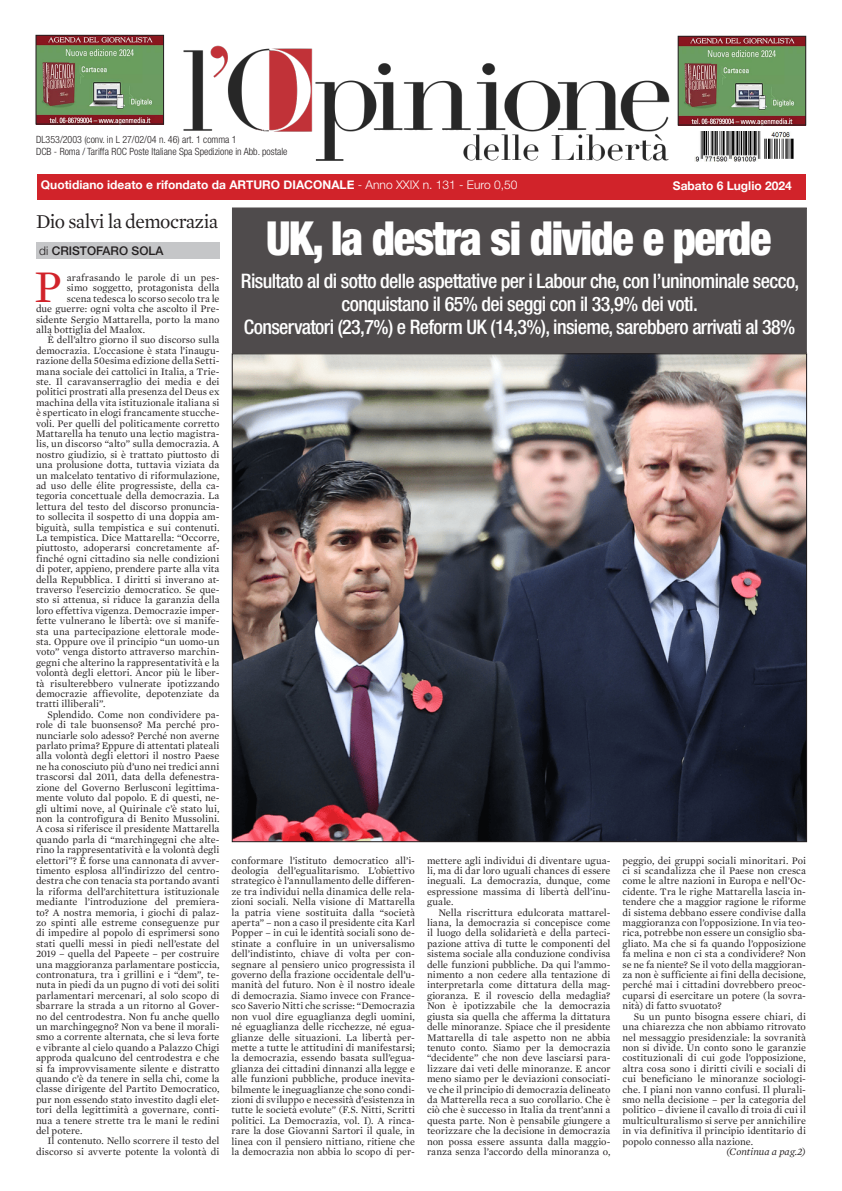
<style>
.page{position:relative;width:842px;height:1191px;background:#fff}
.page>*{position:absolute;margin:0;border:0;box-sizing:border-box;transform-origin:0 0}
.t1{font:900 condensed 47px "Helvetica Neue LT Std";letter-spacing:-.03em;color:#fff;scale:.94 1}
.t2{font:46.2px "Mercury Text G1";color:#d1232a}
.t3{font:500 condensed 20px/23px "Helvetica Neue LT Std";letter-spacing:-.03em;color:#fff;text-align:center}
.t4{font:20px "Mercury Text G1";letter-spacing:-.03em;color:#231f20}
.t5{font:700 12px "Helvetica Neue";color:#fff}
.t6{font:500 12px "Helvetica Neue";color:#231f20}
.t7{font:10.2px/10.4px "Mercury Text G1";color:#231f20;text-align:justify}
.t8{font:italic 10.2px "Mercury Text G1";color:#231f20}
.t9{font:300 condensed 10px "Helvetica Neue LT Std";color:#231f20}
.s1{font-weight:300}
</style>
<div class="page">
<img style="left:38px;top:37px;width:124px;height:85px">
<div style="left:36px;top:35px;width:128px;height:89px;border:1px solid #231f20"></div>
<img style="left:183px;top:45px;width:487px;height:116px">
<div style="left:36px;top:174px;width:769px;height:25px;background:#d1232a"></div>
<div style="left:36px;top:242px;width:183px;height:16px;background:#c5c6c8"></div>
<img style="left:694px;top:132px;width:100px;height:30px">
<img style="left:680px;top:38px;width:124px;height:85px">
<div style="left:678px;top:36px;width:128px;height:89px;border:1px solid #231f20"></div>
<img style="left:234px;top:355px;width:571px;height:485px">
<div style="left:232px;top:208px;width:574px;height:145px;background:#4f4b4c"></div>
<div style="left:232px;top:207px;width:575px;height:146px;border:1px solid #231f20"></div>
<p class="t9" style="left:36px;top:134px;width:202px">DL353/2003 (conv. in L 27/02/04 n. 46) art. 1 comma 1</p>
<p class="t9" style="left:36px;top:146px;width:253px">DCB - Roma / Tariffa ROC Poste Italiane Spa Spedizione in Abb. postale</p>
<p class="t5" style="left:41px;top:177px;width:478px">Quotidiano ideato e rifondato da ARTURO DIACONALE <span class="s1">- Anno XXIX n. 131 - Euro 0,50</span></p>
<p class="t5" style="left:673px;top:178px;width:120px">Sabato 6 Luglio 2024</p>
<p class="t4" style="left:36px;top:209px;width:184px">Dio salvi la democrazia</p>
<p class="t6" style="left:39px;top:244px;width:126px"><span class="s1">di</span> CRISTOFARO SOLA</p>
<p class="t3" style="left:241px;top:269px;width:560px">Risultato al di sotto delle aspettative per i Labour che, con l’uninominale secco, conquistano il 65% dei seggi con il 33,9% dei voti.</p>
<p class="t3" style="left:244px;top:315px;width:553px">Conservatori (23,7%) e Reform UK (14,3%), insieme, sarebbero arrivati al 38%</p>
<p class="t1" style="left:266px;top:209px;width:539px">UK, la destra si divide e perde</p>
<p class="t2" style="left:34px;top:259px;width:29px">P</p>
<p class="t7" style="left:67px;top:272px;width:154px">arafrasando le parole di un pes-</p>
<p class="t7" style="left:67px;top:283px;width:154px">simo soggetto, protagonista della</p>
<p class="t7" style="left:67px;top:293px;width:154px">scena tedesca lo scorso secolo tra le</p>
<p class="t7" style="left:36px;top:303px;width:185px">due guerre: ogni volta che ascolto il Pre-</p>
<p class="t7" style="left:36px;top:314px;width:185px">sidente Sergio Mattarella, porto la mano</p>
<p class="t7" style="left:36px;top:324px;width:111px">alla bottiglia del Maalox.</p>
<p class="t7" style="left:36px;top:335px;width:185px;text-indent:11px">È dell’altro giorno il suo discorso sulla democrazia. L’occasione è stata l’inaugu&shy;razione della 50esima edizione della Setti&shy;mana sociale dei cattolici in Italia, a Trie&shy;ste. Il caravanserraglio dei media e dei politici prostrati alla presenza del Deus ex machina della vita istituzionale italiana si è sperticato in elogi francamente stucche&shy;voli. Per quelli del politicamente corretto Mattarella ha tenuto una lectio magistra&shy;lis, un discorso “alto” sulla democrazia. A nostro giudizio, si è trattato piuttosto di una prolusione dotta, tuttavia viziata da un malcelato tentativo di riformulazione, ad uso delle élite progressiste, della ca&shy;tegoria concettuale della democrazia. La lettura del testo del discorso pronuncia&shy;to sollecita il sospetto di una doppia am&shy;biguità, sulla tempistica e sui contenuti.<br>La tempistica. Dice Mattarella: “Occorre, piuttosto, adoperarsi concretamente af&shy;finché ogni cittadino sia nelle condizioni di poter, appieno, prendere parte alla vita della Repubblica. I diritti si inverano at&shy;traverso l’esercizio democratico. Se que&shy;sto si attenua, si riduce la garanzia della loro effettiva vigenza. Democrazie imper&shy;fette vulnerano le libertà: ove si manife&shy;sta una partecipazione elettorale mode&shy;sta. Oppure ove il principio “un uomo-un voto” venga distorto attraverso marchin&shy;gegni che alterino la rappresentatività e la volontà degli elettori. Ancor più le liber&shy;tà risulterebbero vulnerate ipotizzando democrazie affievolite, depotenziate da tratti illiberali”.</p>
<p class="t7" style="left:36px;top:709px;width:185px;text-indent:11px">Splendido. Come non condividere pa&shy;role di tale buonsenso? Ma perché pro&shy;nunciarle solo adesso? Perché non averne parlato prima? Eppure di attentati plateali alla volontà degli elettori il nostro Paese ne ha conosciuto più d’uno nei tredici anni trascorsi dal 2011, data della defenestra&shy;zione del Governo Berlusconi legittima&shy;mente voluto dal popolo. E di questi, ne&shy;gli ultimi nove, al Quirinale c’è stato lui, non la controfigura di Benito Mussolini.<br>A cosa si riferisce il presidente Mattarella quando parla di “marchingegni che alte&shy;rino la rappresentatività e la volontà degli elettori”? È forse una cannonata di avver&shy;timento esplosa all’indirizzo del centro&shy;destra che con tenacia sta portando avanti la riforma dell’architettura istituzionale mediante l’introduzione del premiera&shy;to? A nostra memoria, i giochi di palaz&shy;zo spinti alle estreme conseguenze pur di impedire al popolo di esprimersi sono stati quelli messi in piedi nell’estate del 2019 – quella del Papeete – per costruire una maggioranza parlamentare posticcia, contronatura, tra i grillini e i “dem”, te&shy;nuta in piedi da un pugno di voti dei soliti parlamentari mercenari, al solo scopo di sbarrare la strada a un ritorno al Gover&shy;no del centrodestra. Non fu anche quello un marchingegno? Non va bene il morali&shy;smo a corrente alternata, che si leva forte e vibrante al cielo quando a Palazzo Chigi approda qualcuno del centrodestra e che si fa improvvisamente silente e distratto quando c’è da tenere in sella chi, come la classe dirigente del Partito Democratico, pur non essendo stato investito dagli elet&shy;tori della legittimità a governare, conti&shy;nua a tenere strette tra le mani le redini del potere.</p>
<p class="t7" style="left:36px;top:1135px;width:185px;text-align:right">Il contenuto. Nello scorrere il testo del discorso si avverte potente la volontà di</p>
<p class="t7" style="left:231px;top:855px;width:185px">conformare l’istituto democratico all’i&shy;deologia dell’egualitarismo. L’obiettivo strategico è l’annullamento delle differen&shy;ze tra individui nella dinamica delle rela&shy;zioni sociali. Nella visione di Mattarella la patria viene sostituita dalla “società aperta” – non a caso il presidente cita Karl Popper – in cui le identità sociali sono de&shy;stinate a confluire in un universalismo dell’indistinto, chiave di volta per con&shy;segnare al pensiero unico progressista il governo della frazione occidentale dell’u&shy;manità del futuro. Non è il nostro ideale di democrazia. Siamo invece con France&shy;sco Saverio Nitti che scrisse: “Democrazia non vuol dire eguaglianza degli uomini, né eguaglianza delle ricchezze, né egua&shy;glianze delle situazioni. La libertà per&shy;mette a tutte le attitudini di manifestarsi; la democrazia, essendo basata sull’egua&shy;glianza dei cittadini dinnanzi alla legge e alle funzioni pubbliche, produce inevita&shy;bilmente le ineguaglianze che sono condi&shy;zioni di sviluppo e necessità d’esistenza in tutte le società evolute” (F.S. Nitti, Scritti politici. La Democrazia, vol. I). A rinca&shy;rare la dose Giovanni Sartori il quale, in linea con il pensiero nittiano, ritiene che la democrazia non abbia lo scopo di per-</p>
<p class="t7" style="left:427px;top:855px;width:185px">mettere agli individui di diventare ugua&shy;li, ma di dar loro uguali chances di essere ineguali. La democrazia, dunque, come espressione massima di libertà dell’inu&shy;guale.</p>
<p class="t7" style="left:622px;top:855px;width:185px">peggio, dei gruppi sociali minoritari. Poi ci si scandalizza che il Paese non cresca come le altre nazioni in Europa e nell’Oc&shy;cidente. Tra le righe Mattarella lascia in&shy;tendere che a maggior ragione le riforme di sistema debbano essere condivise dalla maggioranza con l’opposizione. In via teo&shy;rica, potrebbe non essere un consiglio sba&shy;gliato. Ma che si fa quando l’opposizione fa melina e non ci sta a condividere? Non se ne fa niente? Se il voto della maggioran&shy;za non è sufficiente ai fini della decisione, perché mai i cittadini dovrebbero preoc&shy;cuparsi di esercitare un potere (la sovra&shy;nità) di fatto svuotato?</p>
<p class="t7" style="left:622px;top:1011px;width:185px;text-indent:11px">Su un punto bisogna essere chiari, di una chiarezza che non abbiamo ritrovato nel messaggio presidenziale: la sovranità non si divide. Un conto sono le garanzie costituzionali di cui gode l’opposizione, altra cosa sono i diritti civili e sociali di cui beneficiano le minoranze sociologi&shy;che. I piani non vanno confusi. Il plurali&shy;smo nella decisione – per la categoria del politico – diviene il cavallo di troia di cui il multiculturalismo si serve per annichilire in via definitiva il principio identitario di popolo connesso alla nazione.</p>
<p class="t8" style="left:726px;top:1145px;width:81px">(Continua a pag.2)</p>
<p class="t7" style="left:427px;top:907px;width:185px;text-indent:11px">Nella riscrittura edulcorata mattarel&shy;liana, la democrazia si concepisce come il luogo della solidarietà e della parteci&shy;pazione attiva di tutte le componenti del sistema sociale alla conduzione condivisa delle funzioni pubbliche. Da qui l’ammo&shy;nimento a non cedere alla tentazione di interpretarla come dittatura della mag&shy;gioranza. E il rovescio della medaglia?<br>Non è ipotizzabile che la democrazia giusta sia quella che afferma la dittatura delle minoranze. Spiace che il presidente Mattarella di tale aspetto non ne abbia tenuto conto. Siamo per la democrazia “decidente” che non deve lasciarsi para&shy;lizzare dai veti delle minoranze. E ancor meno siamo per le deviazioni consociati&shy;ve che il principio di democrazia delineato da Matterella reca a suo corollario. Che è ciò che è successo in Italia da trent’anni a questa parte. Non è pensabile giungere a teorizzare che la decisione in democrazia non possa essere assunta dalla maggio&shy;ranza senza l’accordo della minoranza o,</p>
</div>
